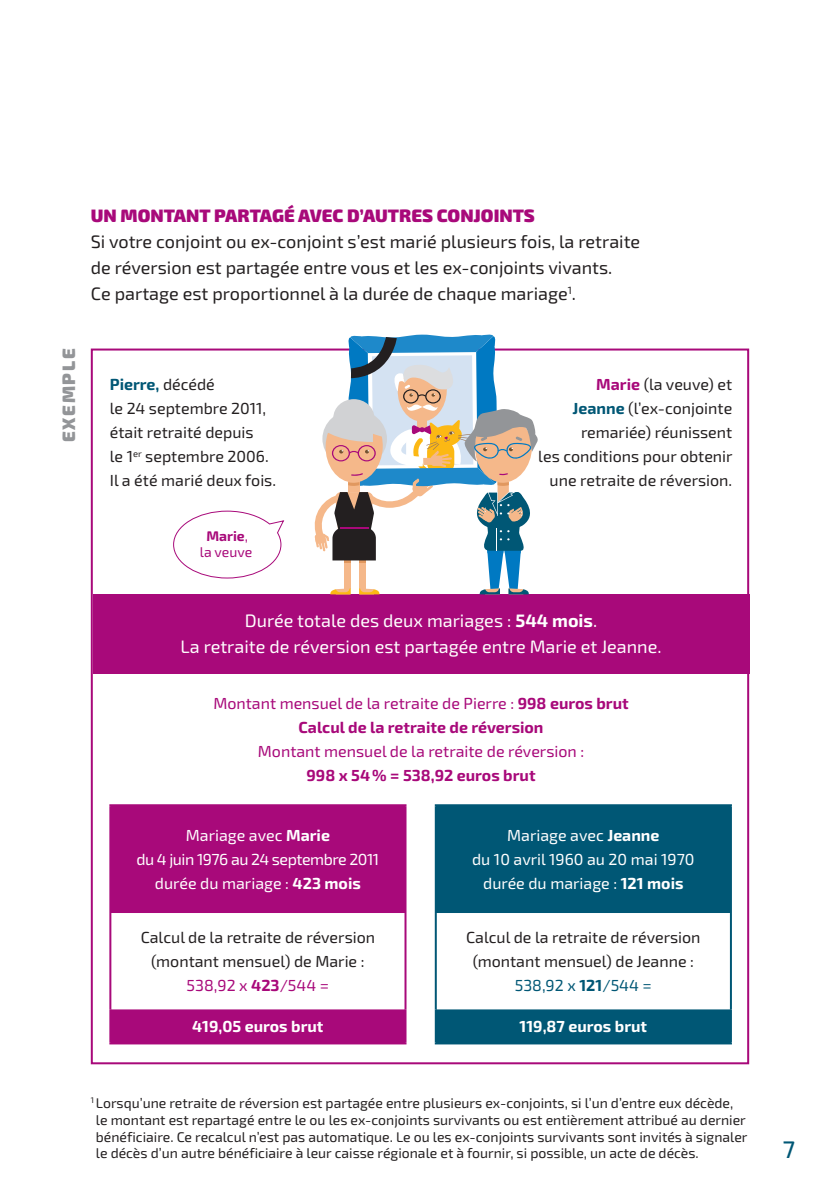
<style>
.page{position:relative;width:840px;height:1191px;background:#fff}
.page>*{position:absolute;margin:0;border:0;box-sizing:border-box;transform-origin:0 0}
.t1{font:500 24px "Exo 2";color:#005775}
.TXT_Courant{font:18px/26px "Exo 2";color:#231f20}
.t2{font:18px "Exo 2";color:#fff}
.Titre_N3{font:900 18px "Exo 2";color:#a8097a}
.t3{font:900 18px "Exo 2";letter-spacing:.1em;color:#939598}
.t4{font:16px/24px "Exo 2";color:#231f20;text-align:center}
.t5{font:16px "Exo 2";color:#a8097a}
.t6{font:16px/24px "Exo 2";letter-spacing:-.02em;color:#fff;text-align:center}
.t7{font:16px/24px "Exo 2";color:#fff;text-align:center}
.t8{font:700 16px "Exo 2";color:#a8097a}
.t9{font:700 16px "Exo 2";color:#fff}
.Note{font:14px/16.8px "Exo 2";color:#231f20}
.t10{font:14px "Exo 2";color:#a8097a}
.t11{font:700 14px "Exo 2";color:#a8097a}
.s1{font-weight:700;color:#005775}
.s2{font-weight:700;color:#a8097a}
.s3{font-weight:400}
.s4{font-weight:700}
.s5{color:#a8097a}
.s6{color:#005775}
</style>
<div class="page">
<div style="left:93px;top:594px;width:655px;height:80px;background:#a8097a"></div>
<svg style="left:111px;top:806px;width:293px;height:236px;fill:#a8097a"></svg>
<hr style="left:109px;top:804px;width:297px;height:2px;background:#a8097a">
<hr style="left:109px;top:806px;width:2px;height:107px;background:#a8097a">
<hr style="left:404px;top:806px;width:2px;height:107px;background:#a8097a">
<hr style="left:109px;top:913px;width:2px;height:96px;background:#a8097a">
<hr style="left:404px;top:913px;width:2px;height:96px;background:#a8097a">
<hr style="left:109px;top:1009px;width:2px;height:33px;background:#a8097a">
<hr style="left:404px;top:1009px;width:2px;height:33px;background:#a8097a">
<hr style="left:109px;top:1042px;width:297px;height:2px;background:#a8097a">
<svg style="left:436px;top:806px;width:293px;height:236px;fill:#005775"></svg>
<hr style="left:434px;top:806px;width:2px;height:107px;background:#005775">
<hr style="left:434px;top:804px;width:297px;height:2px;background:#005775">
<hr style="left:729px;top:806px;width:2px;height:107px;background:#005775">
<hr style="left:434px;top:913px;width:2px;height:96px;background:#005775">
<hr style="left:729px;top:913px;width:2px;height:96px;background:#005775">
<hr style="left:434px;top:1009px;width:2px;height:33px;background:#005775">
<hr style="left:729px;top:1009px;width:2px;height:33px;background:#005775">
<hr style="left:434px;top:1042px;width:297px;height:2px;background:#005775">
<svg style="left:173px;top:510px;width:111px;height:69px"></svg>
<svg style="left:311px;top:334px;width:228px;height:260px"></svg>
<p class="Titre_N3" style="left:91px;top:205px;width:445px">UN MONTANT PARTAGÉ AVEC D’AUTRES CONJOINTS</p>
<p class="TXT_Courant" style="left:91px;top:229px;width:550px">Si votre conjoint ou ex-conjoint s’est marié plusieurs fois, la retraite de réversion est partagée entre vous et les ex-conjoints vivants.<br>Ce partage est proportionnel à la durée de chaque mariage<sup>1</sup>.</p>
<p class="t3" style="left:58px;top:442px;width:95px;rotate:-90deg">EXEMPLE</p>
<p class="t4" style="left:110px;top:373px;width:168px;text-align:left"><span class="s1">Pierre,</span> décédé<br>le 24 septembre 2011, était retraité depuis<br>le 1<sup>er</sup> septembre 2006.<br>Il a été marié deux fois.</p>
<p class="t4" style="left:538px;top:373px;width:196px;text-align:right"><span class="s2">Marie</span> (la veuve) et<br><span class="s1">Jeanne</span> (l’ex-conjointe remariée) réunissent<br>les conditions pour obtenir une retraite de réversion.</p>
<p class="t11" style="left:206px;top:528px;width:43px">Marie<span class="s3">,</span></p>
<p class="t10" style="left:200px;top:544px;width:54px">la veuve</p>
<p class="t2" style="left:245px;top:610px;width:353px">Durée totale des deux mariages : <span class="s4">544 mois</span>.</p>
<p class="t2" style="left:180px;top:636px;width:482px">La retraite de réversion est partagée entre Marie et Jeanne.</p>
<p class="t5" style="left:213px;top:693px;width:416px">Montant mensuel de la retraite de Pierre : <span class="s4">998 euros brut</span></p>
<p class="t8" style="left:298px;top:717px;width:246px">Calcul de la retraite de réversion</p>
<p class="t5" style="left:258px;top:741px;width:327px">Montant mensuel de la retraite de réversion :</p>
<p class="t8" style="left:306px;top:765px;width:230px">998 x 54% = 538,92 euros brut</p>
<p class="t6" style="left:136px;top:823px;width:244px">Mariage avec <span class="s4">Marie<br></span>du 4 juin 1976 au 24 septembre 2011 durée du mariage : <span class="s4">423 mois</span></p>
<p class="t4" style="left:141px;top:925px;width:236px">Calcul de la retraite de réversion (montant mensuel) de Marie :<br><span class="s5">538,92 x</span> <span class="s2">423</span><span class="s5">/544 =</span></p>
<p class="t9" style="left:192px;top:1016px;width:133px">419,05 euros brut</p>
<p class="t7" style="left:472px;top:823px;width:224px">Mariage avec <span class="s4">Jeanne<br></span>du 10 avril 1960 au 20 mai 1970 durée du mariage : <span class="s4">121 mois</span></p>
<p class="t4" style="left:466px;top:925px;width:236px">Calcul de la retraite de réversion (montant mensuel) de Jeanne :<br><span class="s6">538,92 x</span> <span class="s1">121</span><span class="s6">/544 =</span></p>
<p class="t9" style="left:519px;top:1016px;width:129px">119,87 euros brut</p>
<p class="Note" style="left:96px;top:1095px;width:652px;text-indent:-5px"><sup>1</sup> Lorsqu’une retraite de réversion est partagée entre plusieurs ex-conjoints, si l’un d’entre eux décède, le montant est repartagé entre le ou les ex-conjoints survivants ou est entièrement attribué au dernier bénéficiaire. Ce recalcul n’est pas automatique. Le ou les ex-conjoints survivants sont invités à signaler le décès d’un autre bénéficiaire à leur caisse régionale et à fournir, si possible, un acte de décès.</p>
<h1 class="t1" style="left:782px;top:1135px;width:14px">7</h1>
</div>
